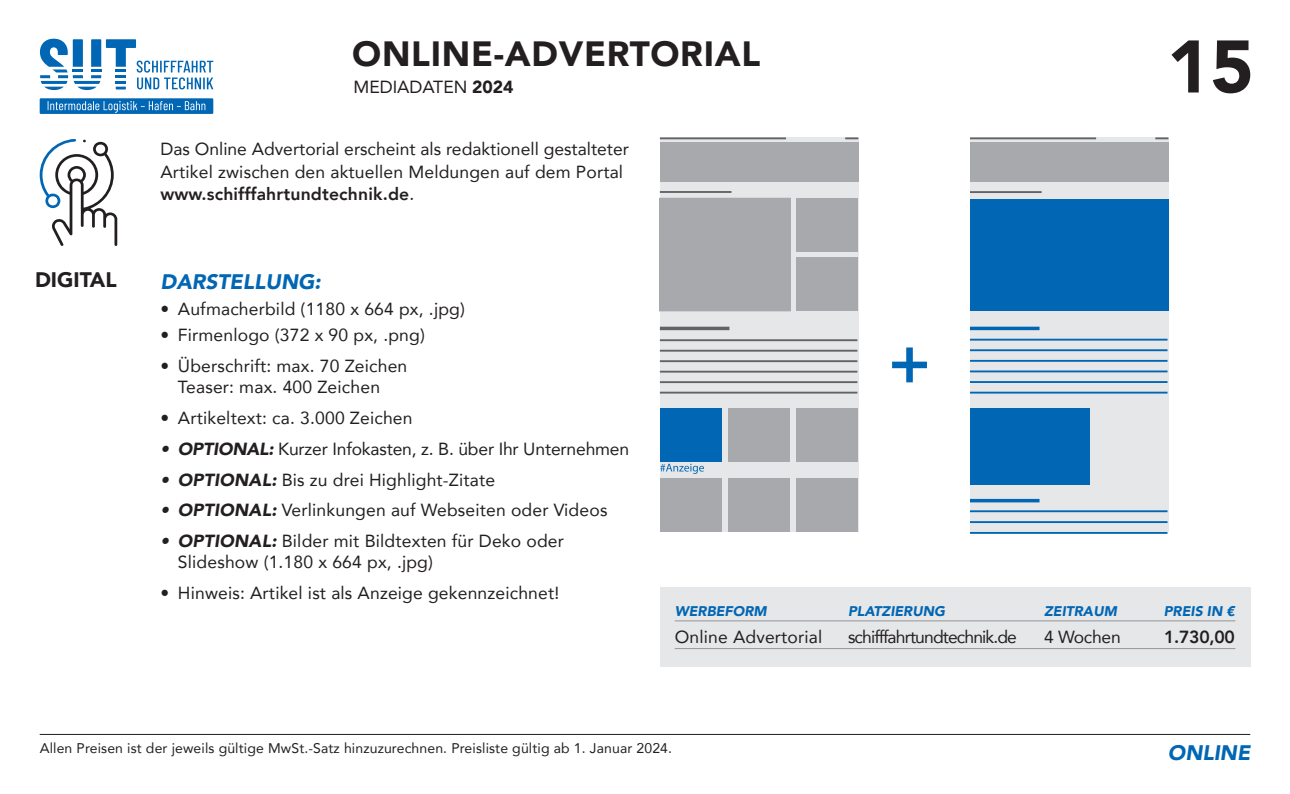
<style>
.page{position:relative;width:1290px;height:794px;background:#fff}
.page>*{position:absolute;margin:0;border:0;box-sizing:border-box;transform-origin:0 0}
.t1{font:900 73.5px "Avenir";color:#231f20}
.t2{font:800 64.4px "Avenir";color:#0166b3}
.t3{font:900 35px "Avenir";letter-spacing:.02em;color:#231f20}
.t4{font:italic 900 21px "Avenir";color:#0166b3}
.t5{font:900 21px "Avenir";color:#231f20}
.t6{font:17.5px/22.8px "Avenir";letter-spacing:.01em;color:#231f20}
.t7{font:17.5px "Avenir";letter-spacing:-.01em;color:#231f20}
.t8{font:17.5px "Avenir";letter-spacing:-.05em;color:#231f20}
.t9{font:800 17.5px "Avenir";color:#231f20}
.t10{font:14px "Avenir";letter-spacing:.01em;color:#231f20}
.t11{font:italic 900 14px "Avenir";color:#0166b3}
.s1{font-weight:900}
.s2{font-weight:800}
.s3{font-weight:900;font-style:italic}
</style>
<div class="page">
<hr style="left:40px;top:734px;width:1210px;height:1px;background:#231f20">
<svg style="left:40px;top:39px;width:173px;height:51px"></svg>
<div style="left:40px;top:98px;width:173px;height:16px;background:#0166b3"></div>
<svg style="left:48px;top:101px;width:157px;height:12px"></svg>
<div style="left:660px;top:587px;width:590px;height:79px;background:#e6e7e9"></div>
<hr style="left:675px;top:620px;width:560px;height:1px;background:#939598">
<hr style="left:675px;top:648px;width:560px;height:1px;background:#939598">
<div style="left:660px;top:137px;width:198px;height:395px;background:#e6e7e9"></div>
<hr style="left:660px;top:137px;width:126px;height:2px;background:#636366">
<svg style="left:845px;top:137px;width:13px;height:2px"></svg>
<div style="left:660px;top:142px;width:198px;height:40px;background:#a8a9ad"></div>
<div style="left:659px;top:198px;width:132px;height:113px;background:#a8a9ad"></div>
<div style="left:660px;top:408px;width:62px;height:53px;background:#0166b3"></div>
<hr style="left:660px;top:191px;width:71px;height:2px;background:#636366">
<hr style="left:660px;top:339px;width:197px;height:2px;background:#636366">
<hr style="left:660px;top:350px;width:197px;height:2px;background:#636366">
<hr style="left:660px;top:360px;width:197px;height:2px;background:#636366">
<hr style="left:660px;top:371px;width:197px;height:1px;background:#636366">
<hr style="left:660px;top:381px;width:197px;height:2px;background:#636366">
<hr style="left:660px;top:392px;width:197px;height:1px;background:#636366">
<hr style="left:660px;top:327px;width:69px;height:3px;background:#636366">
<div style="left:728px;top:408px;width:62px;height:53px;background:#a8a9ad"></div>
<div style="left:796px;top:408px;width:62px;height:53px;background:#a8a9ad"></div>
<div style="left:660px;top:478px;width:62px;height:53px;background:#a8a9ad"></div>
<div style="left:728px;top:478px;width:62px;height:53px;background:#a8a9ad"></div>
<div style="left:796px;top:478px;width:62px;height:53px;background:#a8a9ad"></div>
<div style="left:796px;top:199px;width:62px;height:53px;background:#a8a9ad"></div>
<div style="left:796px;top:257px;width:62px;height:53px;background:#a8a9ad"></div>
<svg style="left:660px;top:464px;width:44px;height:10px"></svg>
<div style="left:970px;top:137px;width:198px;height:395px;background:#e6e7e9"></div>
<hr style="left:970px;top:137px;width:126px;height:2px;background:#636366">
<svg style="left:1155px;top:137px;width:13px;height:2px"></svg>
<div style="left:970px;top:142px;width:198px;height:40px;background:#a8a9ad"></div>
<div style="left:970px;top:199px;width:198px;height:111px;background:#0166b3"></div>
<div style="left:970px;top:408px;width:119px;height:77px;background:#0166b3"></div>
<hr style="left:970px;top:191px;width:71px;height:2px;background:#636366">
<hr style="left:970px;top:339px;width:197px;height:1px;background:#0166b3">
<hr style="left:970px;top:349px;width:197px;height:2px;background:#0166b3">
<hr style="left:970px;top:360px;width:197px;height:2px;background:#0166b3">
<hr style="left:970px;top:370px;width:197px;height:2px;background:#0166b3">
<hr style="left:970px;top:381px;width:197px;height:2px;background:#0166b3">
<hr style="left:970px;top:392px;width:197px;height:1px;background:#0166b3">
<hr style="left:970px;top:327px;width:69px;height:3px;background:#0166b3">
<hr style="left:970px;top:510px;width:197px;height:2px;background:#0166b3">
<hr style="left:970px;top:521px;width:197px;height:2px;background:#0166b3">
<hr style="left:970px;top:532px;width:197px;height:2px;background:#0166b3">
<hr style="left:970px;top:499px;width:69px;height:3px;background:#0166b3">
<svg style="left:40px;top:139px;width:77px;height:107px"></svg>
<p class="t5" style="left:35px;top:261px;width:83px">DIGITAL</p>
<p class="t3" style="left:352px;top:24px;width:409px">ONLINE-ADVERTORIAL</p>
<p class="t6" style="left:353px;top:75px;width:162px">MEDIADATEN <span class="s1">2024</span></p>
<p class="t6" style="left:160px;top:137px;width:470px">Das Online Advertorial erscheint als redaktionell gestalteter<br>Artikel zwischen den aktuellen Meldungen auf dem Portal <span class="s2">www.schifffahrtundtechnik.de</span>.</p>
<h1 class="t1" style="left:1167px;top:4px;width:89px">15</h1>
<p class="t4" style="left:160px;top:264px;width:162px">DARSTELLUNG:</p>
<p class="t6" style="left:160px;top:297px;width:306px">• Aufmacherbild (1180 x 664 px, .jpg)</p>
<p class="t6" style="left:160px;top:323px;width:266px">• Firmenlogo (372 x 90 px, .png)</p>
<p class="t6" style="left:160px;top:355px;width:248px;line-height:21px;text-align:center">• Überschrift: max. 70 Zeichen<br>Teaser: max. 400 Zeichen</p>
<p class="t6" style="left:160px;top:406px;width:254px">• Artikeltext: ca. 3.000 Zeichen</p>
<p class="t7" style="left:160px;top:434px;width:470px"><span class="s3">• OPTIONAL:</span> Kurzer Infokasten, z. B. über Ihr Unternehmen</p>
<p class="t6" style="left:160px;top:467px;width:336px"><span class="s3">• OPTIONAL:</span> Bis zu drei Highlight-Zitate</p>
<p class="t6" style="left:160px;top:498px;width:448px"><span class="s3">• OPTIONAL:</span> Verlinkungen auf Webseiten oder Videos</p>
<p class="t6" style="left:178px;top:530px;width:387px;line-height:21px;text-indent:-18px"><span class="s3">• OPTIONAL:</span> Bilder mit Bildtexten für Deko oder<br>Slideshow (1.180 x 664 px, .jpg)</p>
<p class="t6" style="left:160px;top:581px;width:400px">• Hinweis: Artikel ist als Anzeige gekennzeichnet!</p>
<p class="t2" style="left:888px;top:312px;width:44px">+</p>
<p class="t11" style="left:675px;top:599px;width:94px">WERBEFORM</p>
<p class="t11" style="left:848px;top:599px;width:98px">PLATZIERUNG</p>
<p class="t11" style="left:1044px;top:599px;width:74px">ZEITRAUM</p>
<p class="t11" style="left:1164px;top:599px;width:73px">PREIS IN €</p>
<p class="t6" style="left:675px;top:625px;width:149px">Online Advertorial</p>
<p class="t8" style="left:848px;top:623px;width:170px">schifffahrtundtechnik.de</p>
<p class="t6" style="left:1044px;top:625px;width:78px">4 Wochen</p>
<p class="t9" style="left:1164px;top:623px;width:72px">1.730,00</p>
<p class="t10" style="left:40px;top:737px;width:634px">Allen Preisen ist der jeweils gültige MwSt.-Satz hinzuzurechnen. Preisliste gültig ab 1. Januar 2024.</p>
<p class="t4" style="left:1168px;top:735px;width:84px">ONLINE</p>
</div>
